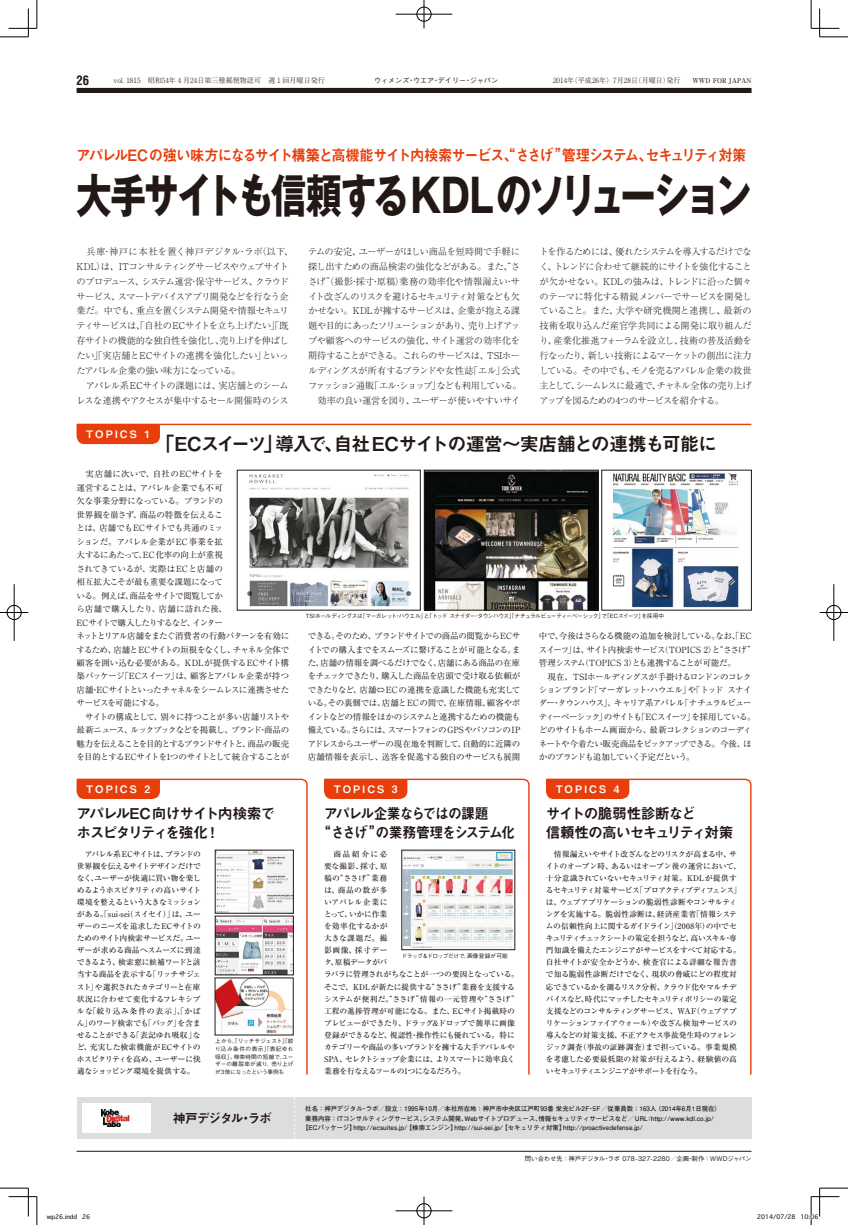
<style>
.page{position:relative;width:848px;height:1225px;background:#fff}
.page>*{position:absolute;margin:0;border:0;box-sizing:border-box;transform-origin:0 0}
.t1{font:700 46.1px "Gothic MB101 Pro";letter-spacing:-.07em;color:#221815;scale:.77 1}
.t2{font:19.1px "Midashi Go Pro MB31";letter-spacing:-.065em;color:#221815}
.t3{font:15.6px "Midashi Go Pro MB31";letter-spacing:-.09em;color:#e83e0b;scale:.92 1}
.t4{font:14.9px/18.4px "Midashi Go Pro MB31";letter-spacing:-.085em;color:#221815}
.t5{font:14.9px/18.4px "Midashi Go Pro MB31";letter-spacing:-.085em;color:#221815;scale:.93 1}
.t6{font:12.8px "Midashi Go Pro MB31";letter-spacing:-.105em;color:#221815}
.t7{font:700 condensed 12.8px "Helvetica";color:#221815}
.t8{font:10.3px "Midashi Go Pro MB31";letter-spacing:.21em;color:#fff}
.t9{font:300 9.2px/14.9px "Ryumin Pro";letter-spacing:-.05em;color:#221815}
.t10{font:8.5px/13.5px "Ryumin Pro";letter-spacing:-.055em;color:#221815}
.t11{font:8.5px/13.5px "Ryumin Pro";letter-spacing:-.075em;color:#221815}
.t12{font:500 7.8px/12px "Ryumin Pro";letter-spacing:-.035em;color:#221815}
.t13{font:300 7.1px "Ryumin Pro";color:#221815}
.t14{font:500 7.1px "Gothic BBB Pro";color:#221815}
.t15{font:500 6.6px "Ryumin Pro";color:#221815}
.t16{font:700 6.4px "Futo Go B101 Pro";color:#221815}
.t17{font:500 6.4px "Gothic BBB Pro";color:#221815}
.t18{font:6px "Osaka";color:#000}
.t19{font:500 5.7px/7.8px "Gothic BBB Pro";letter-spacing:-.035em;color:#221815;text-align:justify}
.t20{font:500 5.7px "Gothic BBB Pro";letter-spacing:-.065em;color:#221815}
</style>
<div class="page">
<hr style="left:77px;top:1151px;width:674px;height:1px;background:#221815">
<div style="left:77px;top:88px;width:674px;height:5px;background:#221815"></div>
<div style="left:77px;top:1097px;width:674px;height:41px;background:#dcdddd"></div>
<div style="left:82px;top:1103px;width:68px;height:30px;background:#fff"></div>
<img style="left:102px;top:1109px;width:28px;height:17px">
<svg style="left:294px;top:1097px;width:1px;height:41px"></svg>
<hr style="left:77px;top:424px;width:673px;height:1px;background:#e83e0b">
<div style="left:77px;top:425px;width:83px;height:19px;background:#e83e0b"></div>
<svg style="left:76px;top:778px;width:232px;height:297px"></svg>
<div style="left:77px;top:779px;width:83px;height:20px;background:#e83e0b"></div>
<svg style="left:545px;top:778px;width:207px;height:297px"></svg>
<div style="left:546px;top:779px;width:83px;height:20px;background:#e83e0b"></div>
<svg style="left:324px;top:778px;width:206px;height:297px"></svg>
<div style="left:324px;top:779px;width:83px;height:20px;background:#e83e0b"></div>
<img style="left:247px;top:474px;width:164px;height:133px">
<img style="left:426px;top:472px;width:170px;height:136px">
<div style="left:424px;top:470px;width:174px;height:140px;border:1px solid #221815"></div>
<img style="left:612px;top:473px;width:127px;height:135px">
<img style="left:403px;top:852px;width:110px;height:96px">
<img style="left:217px;top:979px;width:74px;height:54px">
<img style="left:217px;top:918px;width:74px;height:55px">
<img style="left:217px;top:852px;width:74px;height:59px">
<svg style="left:0;top:0;width:38px;height:38px"></svg>
<svg style="left:0;top:1187px;width:38px;height:38px"></svg>
<svg style="left:810px;top:0;width:38px;height:38px"></svg>
<div style="left:416px;top:6px;width:16px;height:16px;border:1px solid #fff;border-radius:50%"></div>
<hr style="left:395px;top:13px;width:57px;height:2px;background:#fff">
<div style="left:417px;top:7px;width:14px;height:14px;border:1px solid #000;border-radius:50%"></div>
<hr style="left:395px;top:14px;width:57px;height:1px;background:#000">
<svg style="left:423px;top:0;width:2px;height:28px"></svg>
<div style="left:416px;top:1203px;width:16px;height:15px;border:1px solid #fff;border-radius:50%"></div>
<div style="left:417px;top:1203px;width:14px;height:15px;border:1px solid #000;border-radius:50%"></div>
<hr style="left:395px;top:1210px;width:57px;height:1px;background:#000">
<svg style="left:423px;top:1196px;width:2px;height:29px"></svg>
<div style="left:6px;top:604px;width:16px;height:16px;border:1px solid #fff;border-radius:50%"></div>
<hr style="left:13px;top:584px;width:2px;height:57px;background:#fff">
<div style="left:7px;top:605px;width:14px;height:15px;border:1px solid #000;border-radius:50%"></div>
<svg style="left:0;top:612px;width:28px;height:1px"></svg>
<hr style="left:14px;top:584px;width:1px;height:57px;background:#000">
<div style="left:826px;top:604px;width:15px;height:16px;border:1px solid #fff;border-radius:50%"></div>
<div style="left:826px;top:605px;width:15px;height:15px;border:1px solid #000;border-radius:50%"></div>
<svg style="left:819px;top:612px;width:29px;height:1px"></svg>
<hr style="left:833px;top:584px;width:1px;height:57px;background:#000">
<svg style="left:810px;top:1187px;width:38px;height:38px"></svg>
<h3 class="t7" style="left:77px;top:73px;width:14px">26</h3>
<p class="t13" style="left:113px;top:75px;width:213px">vol. 1815　昭和54年 4 月24日第三種郵便物認可　週 1 回月曜日発行</p>
<p class="t14" style="left:374px;top:75px;width:126px">ウィメンズ・ウエア・デイリー・ジャパン</p>
<p class="t13" style="left:553px;top:75px;width:129px">2014年（平成26年）7月28日（月曜日）発行</p>
<p class="t15" style="left:692px;top:75px;width:61px">WWD FOR JAPAN</p>
<h3 class="t3" style="left:77px;top:143px;width:729px">アパレルEC の強い味方になるサイト構築と高機能サイト内検索サービス、“ささげ”管理システム、セキュリティ対策</h3>
<h1 class="t1" style="left:77px;top:157px;width:877px">大手サイトも信頼するKDLのソリューション</h1>
<p class="t9" style="left:77px;top:243px;width:218px">　兵庫・神戸に本社を置く神戸デジタル・ラボ（以下、<br>KDL）は、ITコンサルティングサービスやウェブサイトのプロデュース、システム運営・保守サービス、クラウドサービス、スマートデバイスアプリ開発などを行なう企業だ。中でも、重点を置くシステム開発や情報セキュリティサービスは、「自社のECサイトを立ち上げたい」「既存サイトの機能的な独自性を強化し、売り上げを伸ばしたい」「実店舗とECサイトの連携を強化したい」といったアパレル企業の強い味方になっている。<br>　アパレル系 ECサイトの課題には、実店舗とのシームレスな連携やアクセスが集中するセール開催時のシス</p>
<p class="t9" style="left:308px;top:243px;width:215px">テムの安定、ユーザーがほしい商品を短時間で手軽に探し出すための商品検索の強化などがある。また、“ささげ”（撮影・採寸・原稿）業務の効率化や情報漏えい・サイト改ざんのリスクを避けるセキュリティ対策なども欠かせない。KDLが擁するサービスは、企業が抱える課題や目的にあったソリューションがあり、売り上げアップや顧客へのサービスの強化、サイト運営の効率化を期待することができる。これらのサービスは、TSIホールディングスが所有するブランドや女性誌「エル」公式ファッション通販「エル・ショップ」なども利用している。　効率の良い運営を図り、ユーザーが使いやすいサイ</p>
<p class="t9" style="left:539px;top:243px;width:213px;text-align:justify">トを作るためには、優れたシステムを導入するだけでなく、トレンドに合わせて継続的にサイトを強化することが欠かせない。KDLの強みは、トレンドに沿った個々のテーマに特化する精鋭メンバーでサービスを開発していること。また、大学や研究機関と連携し、最新の技術を取り込んだ産官学共同による開発に取り組んだり、産業化推進フォーラムを設立し、技術の普及活動を行なったり、新しい技術によるマーケットの創出に注力している。その中でも、モノを売るアパレル企業の救世主として、シームレスに最適で、チャネル全体の売り上げアップを図るための4つのサービスを紹介する。</p>
<h3 class="t8" style="left:86px;top:426px;width:65px">TOPICS 1</h3>
<h2 class="t2" style="left:155px;top:428px;width:563px">「ECスイーツ」導入で、自社ECサイトの運営〜実店舗との連携も可能に</h2>
<p class="t10" style="left:77px;top:467px;width:214px">　実店舗に次いで、自社のECサイトを<br>運営することは、アパレル企業でも不可<br>欠な事業分野になっている。ブランドの<br>世界観を崩さず、商品の特徴を伝えるこ<br>とは、店舗でもECサイトでも共通のミッ<br>ションだ。アパレル企業がEC事業を拡<br>大するにあたって、EC化率の向上が重視<br>されてきているが、実際はECと店舗の<br>相互拡大こそが最も重要な課題になって<br>いる。例えば、商品をサイトで閲覧してか<br>ら店舗で購入したり、店舗に訪れた後、<br>ECサイトで購入したりするなど、インター<br>ネットとリアル店舗をまたぐ消費者の行動パターンを有効にするため、店舗とECサイトの垣根をなくし、チャネル全体で顧客を囲い込む必要がある。KDLが提供するECサイト構築パッケージ「ECスイーツ」は、顧客とアパレル企業が持つ店舗・ECサイトといったチャネルをシームレスに連携させたサービスを可能にする。<br>　サイトの構成として、別々に持つことが多い店舗リストや最新ニュース、ルックブックなどを掲載し、ブランド・商品の魅力を伝えることを目的とするブランドサイトと、商品の販売を目的とするECサイトを1つのサイトとして統合することが</p>
<h3 class="t8" style="left:86px;top:781px;width:65px">TOPICS 2</h3>
<h3 class="t4" style="left:77px;top:802px;width:200px">アパレルEC向けサイト内検索でホスピタリティを強化！</h3>
<p class="t12" style="left:77px;top:847px;width:126px;text-align:justify">　アパレル系 ECサイトは、ブランドの世界観を伝えるサイトデザインだけでなく、ユーザーが快適に買い物を楽しめるようホスピタリティの高いサイト環境を整えるという大きなミッションがある。「sui-sei（スイセイ）」は、ユーザーのニーズを追求したECサイトのためのサイト内検索サービスだ。ユーザーが求める商品へスムーズに到達できるよう、検索窓に候補ワードと該当する商品を表示する「リッチサジェスト」や選択されたカテゴリーと在庫状況に合わせて変化するフレキシブルな「絞り込み条件の表示」、「かばん」のワード検索でも「バッグ」を含ませることができる「表記ゆれ吸収」など、充実した検索機能がECサイトのホスピタリティを高め、ユーザーに快適なショッピング環境を提供する。</p>
<p class="t19" style="left:215px;top:1036px;width:80px">上から、「リッチサジェスト」「絞り込み条件の表示」「表記ゆれ吸収」。検索時間の短縮で、ユーザーの離脱率が減り、売り上げが3倍になったという事例も</p>
<p class="t20" style="left:306px;top:611px;width:360px">TSIホールディングスは「マーガレット・ハウエル」と「トッド スナイダー・タウンハウス」「ナチュラルビューティーベーシック」で「ECスイーツ」を採用中</p>
<p class="t10" style="left:308px;top:628px;width:214px;text-align:justify">できる。そのため、ブランドサイトでの商品の閲覧からECサイトでの購入までをスムーズに繋げることが可能となる。また、店舗の情報を調べるだけでなく、店舗にある商品の在庫をチェックできたり、購入した商品を店頭で受け取る依頼ができたりなど、店舗⇔ECの連携を意識した機能も充実している。その裏側では、店舗とECの間で、在庫情報、顧客やポイントなどの情報をほかのシステムと連携するための機能も備えている。さらには、スマートフォンの GPSやパソコンのIPアドレスからユーザーの現在地を判断して、自動的に近隣の店舗情報を表示し、送客を促進する独自のサービスも展開</p>
<p class="t11" style="left:539px;top:628px;width:218px">中で、今後はさらなる機能の追加を検討している。なお、「ECスイーツ」は、サイト内検索サービス（TOPICS 2）と“ささげ”管理システム（TOPICS 3）とも連携することが可能だ。<br>　現在、TSIホールディングスが手掛けるロンドンのコレクションブランド「マーガレット・ハウエル」や「トッド スナイダー・タウンハウス」、キャリア系アパレル「ナチュラルビューティーベーシック」のサイトも「ECスイーツ」を採用している。どのサイトもホーム画面から、最新コレクションのコーディネートや今着たい販売商品をピックアップできる。今後、ほかのブランドも追加していく予定だという。</p>
<h3 class="t8" style="left:334px;top:781px;width:65px">TOPICS 3</h3>
<h3 class="t8" style="left:555px;top:781px;width:65px">TOPICS 4</h3>
<h3 class="t5" style="left:317px;top:802px;width:214px;text-indent:7px">アパレル企業ならではの課題<br>“ささげ”の業務管理をシステム化</h3>
<h3 class="t4" style="left:546px;top:802px;width:189px">サイトの脆弱性診断など<br>信頼性の高いセキュリティ対策</h3>
<p class="t12" style="left:324px;top:847px;width:196px">　商品紹介に必<br>要な撮影、採寸、原<br>稿の“ささげ”業務<br>は、商品の数が多<br>いアパレル企業に<br>とって、いかに作業<br>を効率化するかが<br>大きな課題だ。撮<br>影画像、採寸デー<br>タ、原稿データがバ<br>ラバラに管理されがちなことが一つの要因となっている。そこで、KDLが新たに提供する“ささげ”業務を支援するシステムが便利だ。“ささげ”情報の一元管理や“ささげ”工程の進捗管理が可能になる。また、ECサイト掲載時のプレビューができたり、ドラッグ&amp;ドロップで簡単に画像登録ができるなど、視認性・操作性にも優れている。特にカテゴリーや商品の多いブランドを擁する大手アパレルや<br>SPA、セレクトショップ企業には、よりスマートに効率良く業務を行なえるツールの1つになるだろう。</p>
<p class="t19" style="left:401px;top:951px;width:108px">ドラッグ＆ドロップだけで、画像登録が可能</p>
<p class="t12" style="left:546px;top:847px;width:196px">　情報漏えいやサイト改ざんなどのリスクが高まる中、サイトのオープン時、あるいはオープン後の運営において、十分意識されていないセキュリティ対策。KDLが提供するセキュリティ対策サービス「プロアクティブディフェンス」は、ウェブアプリケーションの脆弱性診断やコンサルティングを実施する。脆弱性診断は、経済産業省「情報システムの信頼性向上に関するガイドライン」（2008年）の中でセキュリティチェックシートの策定を担うなど、高いスキル・専門知識を備えたエンジニアがサービスをすべて対応する。自社サイトが安全かどうか、検査官による詳細な報告書で知る脆弱性診断だけでなく、現状の脅威にどの程度対応できているかを測るリスク分析、クラウド化やマルチデバイスなど、時代にマッチしたセキュリティポリシーの策定支援などのコンサルティングサービス、WAF（ウェブアプリケーションファイアウォール）や改ざん検知サービスの導入などの対策支援、不正アクセス事故発生時のフォレンジック調査（事故の証跡調査）まで担っている。事業規模を考慮した必要最低限の対策が行えるよう、経験値の高いセキュリティエンジニアがサポートを行なう。</p>
<h3 class="t6" style="left:173px;top:1108px;width:100px">神戸デジタル・ラボ</h3>
<p class="t16" style="left:305px;top:1103px;width:417px">社名：神戸デジタル・ラボ／設立：1995年10月／本社所在地：神戸市中央区江戸町93番 栄光ビル2F・5F／従業員数：163人（2014年6月1日現在）</p>
<p class="t16" style="left:305px;top:1113px;width:410px">業務内容：ITコンサルティングサービス、システム開発、Webサイトプロデュース、情報セキュリティサービスなど／URL：http://www.kdl.co.jp/</p>
<p class="t16" style="left:302px;top:1123px;width:342px">【ECパッケージ】http://ecsuites.jp/【検索エンジン】http://sui-sei.jp/【セキュリティ対策】http://proactivedefense.jp/</p>
<p class="t17" style="left:525px;top:1153px;width:228px">問い合わせ先：神戸デジタル・ラボ 078-327-2280／企画・制作：WWDジャパン</p>
<p class="t18" style="left:47px;top:1213px;width:45px">wp26.indd 26</p>
<p class="t18" style="left:757px;top:1213px;width:63px">2014/07/28 10:06</p>
</div>
